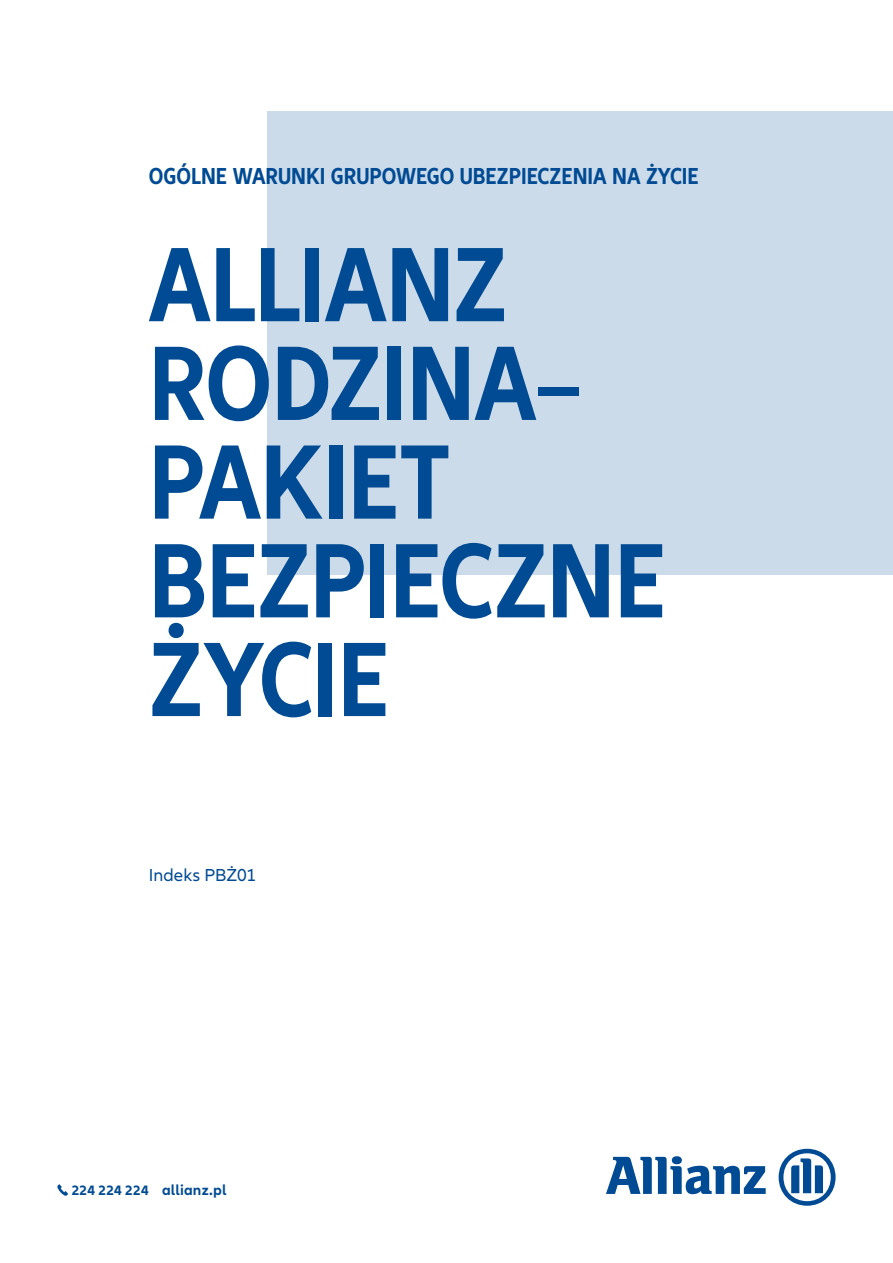
<style>
.page{position:relative;width:893px;height:1263px;background:#fff}
.page>*{position:absolute;margin:0;border:0;box-sizing:border-box;transform-origin:0 0}
.t1{font:700 condensed 109.65px/98.7px "Allianz Neo";letter-spacing:-.005em;color:#004b93}
.t2{font:700 condensed 24px "Allianz Neo";color:#004b93}
.t3{font:18px "Allianz Neo";color:#004b93}
.t4{font:700 15px "Allianz Neo";letter-spacing:.015em;color:#004b93}
.s1{font-size:14.1px}
</style>
<div class="page">
<svg style="left:606px;top:1156px;width:160px;height:38px"></svg>
<svg style="left:779px;top:1149px;width:57px;height:57px"></svg>
<div style="left:267px;top:111px;width:626px;height:464px;background:#ccdbe9"></div>
<svg style="left:57px;top:1184px;width:11px;height:12px"></svg>
<p class="t2" style="left:149px;top:162px;width:552px">OGÓLNE WARUNKI GRUPOWEGO UBEZPIECZENIA NA ŻYCIE</p>
<h1 class="t1" style="left:149px;top:238px;width:519px">ALLIANZ<br>RODZINA–<br>PAKIET<br>BEZPIECZNE<br>ŻYCIE</h1>
<p class="t3" style="left:149px;top:865px;width:109px">Indeks PBŻ01</p>
<p class="t4" style="left:72px;top:1181px;width:156px"><span class="s1">224 224 224</span> allianz.pl</p>
</div>
